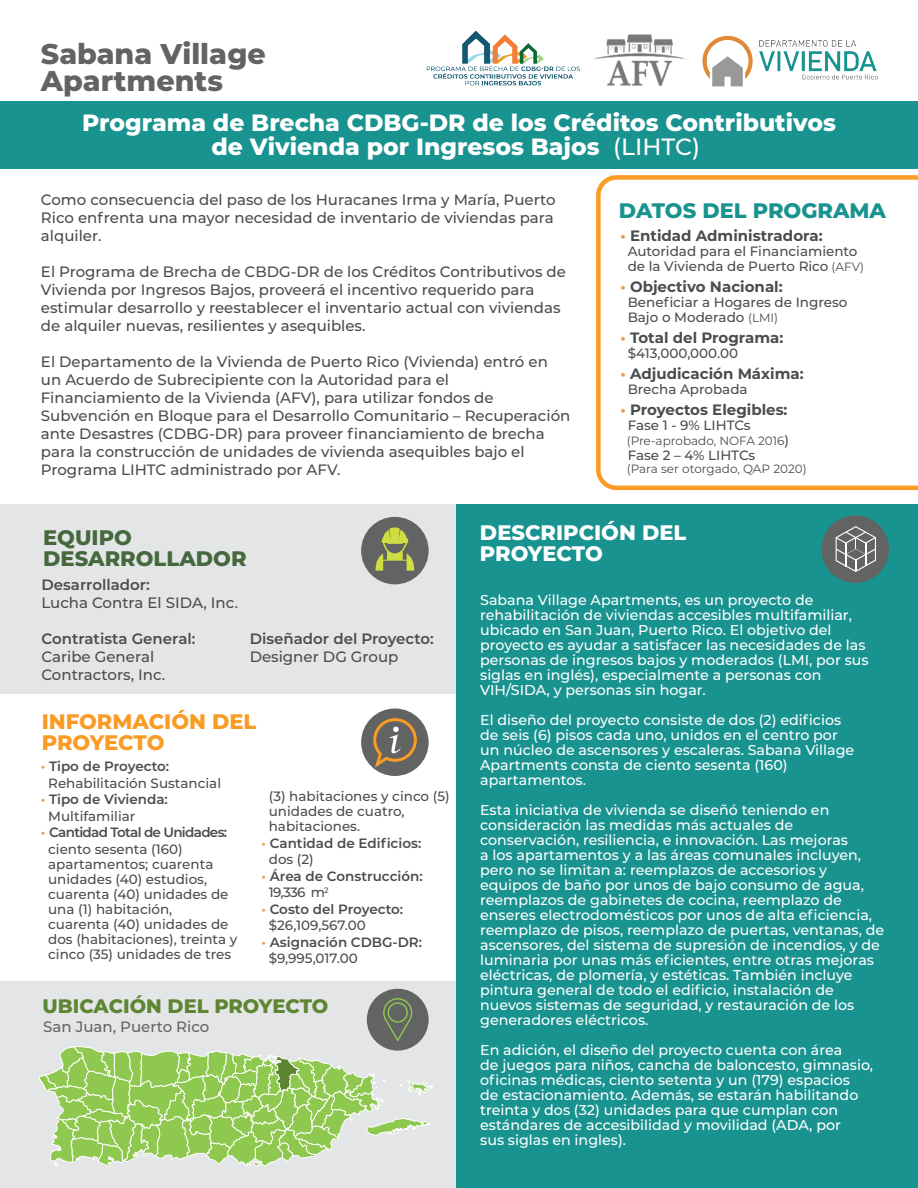
<style>
.page{position:relative;width:918px;height:1188px;background:#fff}
.page>*{position:absolute;margin:0;border:0;box-sizing:border-box;transform-origin:0 0}
.t1{font:800 28.5px/27px "Montserrat";color:#626363}
.t2{font:800 23.55px/23.5px "Montserrat";color:#fff;text-align:center}
.t3{font:800 21px/21px "Montserrat";color:#f99b24}
.t4{font:800 21px/21px "Montserrat";color:#fff}
.t5{font:800 21px/21px "Montserrat";color:#45683d}
.t6{font:800 21px "Montserrat";color:#199390}
.t7{font:800 19.5px "Montserrat";color:#5c8631}
.t8{font:500 15px/18px "Montserrat";color:#4b4c4d}
.t9{font:700 15px "Montserrat";color:#4b4c4d}
.t10{font:600 15px "Montserrat";color:#4b4c4d}
.t11{font:500 15px "Montserrat";color:#626363}
.t12{font:500 14.25px/15px "Montserrat";color:#fff}
.t13{font:500 13.5px/15px "Montserrat";color:#4b4c4d}
.t14{font:600 13.5px/16.5px "Montserrat";color:#4b4c4d}
.t15{font:600 13.5px/16.5px "Montserrat";letter-spacing:-.05em;color:#4b4c4d}
.t16{font:12px "Montserrat";color:#4b4c4d}
.s1{font-weight:500}
.s2{color:#e79d52}
.s3{font-weight:400;font-size:12px}
.s4{font-weight:500;font-size:13.5px}
.s5{font-weight:600;color:#e79d52}
.s6{font-weight:600}
</style>
<div class="page">
<div style="left:0;top:981px;width:460px;height:207px;background:#e4e5e7"></div>
<div style="left:0;top:504px;width:460px;height:190px;background:#e4e5e7"></div>
<svg style="left:596px;top:175px;width:322px;height:315px"></svg>
<div style="left:361px;top:517px;width:68px;height:67px;background:#626363;border-radius:50%"></div>
<svg style="left:375px;top:527px;width:39px;height:44px"></svg>
<div style="left:367px;top:989px;width:62px;height:62px;background:#626363;border-radius:50%"></div>
<svg style="left:39px;top:998px;width:394px;height:169px"></svg>
<div style="left:361px;top:708px;width:68px;height:68px;background:#626363;border-radius:50%"></div>
<svg style="left:371px;top:716px;width:48px;height:55px"></svg>
<div style="left:457px;top:504px;width:461px;height:684px;background:#199390"></div>
<div style="left:0;top:101px;width:918px;height:67px;background:#199390"></div>
<div style="left:822px;top:515px;width:67px;height:68px;background:#626363;border-radius:50%"></div>
<svg style="left:836px;top:526px;width:40px;height:46px"></svg>
<img style="left:426px;top:30px;width:154px;height:56px">
<img style="left:593px;top:34px;width:93px;height:52px">
<img style="left:702px;top:35px;width:176px;height:52px">
<h1 class="t1" style="left:41px;top:39px;width:226px">Sabana Village<br>Apartments</h1>
<h2 class="t2" style="left:82px;top:110px;width:755px">Programa de Brecha CDBG-DR de los Créditos Contributivos de Vivienda por Ingresos Bajos <span class="s1">(LIHTC)</span></h2>
<p class="t8" style="left:41px;top:190px;width:516px;text-align:justify">Como consecuencia del paso de los Huracanes Irma y María, Puerto Rico enfrenta una mayor necesidad de inventario de viviendas para alquiler.</p>
<p class="t8" style="left:41px;top:262px;width:527px">El Programa de Brecha de CBDG-DR de los Créditos Contributivos de Vivienda por Ingresos Bajos, proveerá el incentivo requerido para estimular desarrollo y reestablecer el inventario actual con viviendas de alquiler nuevas, resilientes y asequibles.</p>
<p class="t8" style="left:41px;top:352px;width:531px">El Departamento de la Vivienda de Puerto Rico (Vivienda) entró en un Acuerdo de Subrecipiente con la Autoridad para el Financiamiento de la Vivienda (AFV), para utilizar fondos de Subvención en Bloque para el Desarrollo Comunitario – Recuperación ante Desastres (CDBG-DR) para proveer financiamiento de brecha para la construcción de unidades de vivienda asequibles bajo el Programa LIHTC administrado por AFV.</p>
<h3 class="t6" style="left:619px;top:195px;width:269px">DATOS DEL PROGRAMA</h3>
<p class="t9" style="left:620px;top:224px;width:204px"><span class="s2">•</span> Entidad Administradora:</p>
<p class="t13" style="left:628px;top:243px;width:238px">Autoridad para el Financiamiento de la Vivienda de Puerto Rico <span class="s3">(AFV)</span></p>
<p class="t9" style="left:620px;top:275px;width:164px"><span class="s2">•</span> Objectivo Nacional:</p>
<p class="t13" style="left:628px;top:294px;width:221px">Beneficiar a Hogares de Ingreso<br>Bajo o Moderado <span class="s3">(LMI)</span></p>
<p class="t9" style="left:620px;top:326px;width:165px"><span class="s2">•</span> Total del Programa:</p>
<p class="t13" style="left:628px;top:345px;width:112px">$413,000,000.00</p>
<p class="t9" style="left:620px;top:362px;width:185px"><span class="s2">•</span> Adjudicación Máxima:</p>
<p class="t13" style="left:628px;top:381px;width:121px">Brecha Aprobada</p>
<p class="t9" style="left:620px;top:398px;width:169px"><span class="s2">•</span> Proyectos Elegibles:</p>
<p class="t13" style="left:628px;top:417px;width:125px">Fase 1 - 9% LIHTCs</p>
<p class="t16" style="left:627px;top:432px;width:164px">(Pre-aprobado, NOFA 2016<span class="s4">)</span></p>
<p class="t13" style="left:628px;top:447px;width:129px">Fase 2 – 4% LIHTCs</p>
<p class="t16" style="left:627px;top:461px;width:181px">(Para ser otorgado, QAP 2020)</p>
<h3 class="t5" style="left:43px;top:526px;width:205px">EQUIPO<br>DESARROLLADOR</h3>
<p class="t10" style="left:41px;top:574px;width:110px">Desarrollador:</p>
<p class="t8" style="left:41px;top:593px;width:198px">Lucha Contra El SIDA, Inc.</p>
<p class="t10" style="left:41px;top:628px;width:156px">Contratista General:</p>
<p class="t8" style="left:41px;top:647px;width:125px">Caribe General<br>Contractors, Inc.</p>
<h3 class="t3" style="left:42px;top:710px;width:216px">INFORMACIÓN DEL<br>PROYECTO</h3>
<p class="t10" style="left:250px;top:628px;width:186px">Diseñador del Proyecto:</p>
<p class="t8" style="left:250px;top:647px;width:150px">Designer DG Group</p>
<p class="t13" style="left:48px;top:758px;width:174px;line-height:16.5px;text-indent:-7px"><span class="s5">•</span> <span class="s6">Tipo de Proyecto:<br></span>Rehabilitación Sustancial</p>
<p class="t14" style="left:48px;top:791px;width:121px;text-indent:-7px"><span class="s2">•</span> Tipo de Vivienda:<br><span class="s1">Multifamiliar</span></p>
<p class="t15" style="left:48px;top:824px;width:181px;text-indent:-7px"><span class="s2">•</span> Cantidad Total de Unidades: <span class="s1">ciento sesenta (160)</span></p>
<p class="t13" style="left:48px;top:856px;width:191px">apartamentos; cuarenta unidades (40) estudios, cuarenta (40) unidades de una (1) habitación,<br>cuarenta (40) unidades de dos (habitaciones), treinta y cinco (35) unidades de tres</p>
<p class="t13" style="left:269px;top:788px;width:182px">(3) habitaciones y cinco (5) unidades de cuatro, habitaciones.</p>
<p class="t14" style="left:269px;top:834px;width:154px;text-indent:-7px"><span class="s2">•</span> Cantidad de Edificios: <span class="s1">dos (2)</span></p>
<p class="t14" style="left:269px;top:867px;width:155px;text-indent:-7px"><span class="s2">•</span> Área de Construcción:<br><span class="s1">19,336 m</span><sup>2</sup></p>
<p class="t14" style="left:269px;top:900px;width:136px;text-indent:-7px"><span class="s2">•</span> Costo del Proyecto: <span class="s1">$26,109,567.00</span></p>
<p class="t14" style="left:269px;top:933px;width:155px;text-indent:-7px"><span class="s2">•</span> Asignación CDBG-DR: <span class="s1">$9,995,017.00</span></p>
<h3 class="t7" style="left:42px;top:991px;width:287px">UBICACIÓN DEL PROYECTO</h3>
<p class="t11" style="left:43px;top:1016px;width:168px">San Juan, Puerto Rico</p>
<h3 class="t4" style="left:480px;top:521px;width:208px">DESCRIPCIÓN DEL<br>PROYECTO</h3>
<p class="t12" style="left:480px;top:591px;width:390px">Sabana Village Apartments, es un proyecto de rehabilitación de viviendas accesibles multifamiliar, ubicado en San Juan, Puerto Rico. El objetivo del proyecto es ayudar a satisfacer las necesidades de las personas de ingresos bajos y moderados (LMI, por sus siglas en inglés), especialmente a personas con VIH/SIDA, y personas sin hogar.</p>
<p class="t12" style="left:480px;top:711px;width:376px">El diseño del proyecto consiste de dos (2) edificios de seis (6) pisos cada uno, unidos en el centro por un núcleo de ascensores y escaleras. Sabana Village Apartments consta de ciento sesenta (160) apartamentos.</p>
<p class="t12" style="left:480px;top:801px;width:406px">Esta iniciativa de vivienda se diseñó teniendo en consideración las medidas más actuales de conservación, resiliencia, e innovación. Las mejoras<br>a los apartamentos y a las áreas comunales incluyen, pero no se limitan a: reemplazos de accesorios y equipos de baño por unos de bajo consumo de agua, reemplazos de gabinetes de cocina, reemplazo de enseres electrodomésticos por unos de alta eficiencia, reemplazo de pisos, reemplazo de puertas, ventanas, de ascensores, del sistema de supresión de incendios, y de luminaria por unas más eficientes, entre otras mejoras eléctricas, de plomería, y estéticas. También incluye pintura general de todo el edificio, instalación de nuevos sistemas de seguridad, y restauración de los generadores eléctricos.</p>
<p class="t12" style="left:480px;top:1042px;width:394px">En adición, el diseño del proyecto cuenta con área<br>de juegos para niños, cancha de baloncesto, gimnasio, oficinas médicas, ciento setenta y un (179) espacios<br>de estacionamiento. Además, se estarán habilitando treinta y dos (32) unidades para que cumplan con estándares de accesibilidad y movilidad (ADA, por<br>sus siglas en ingles).</p>
</div>
